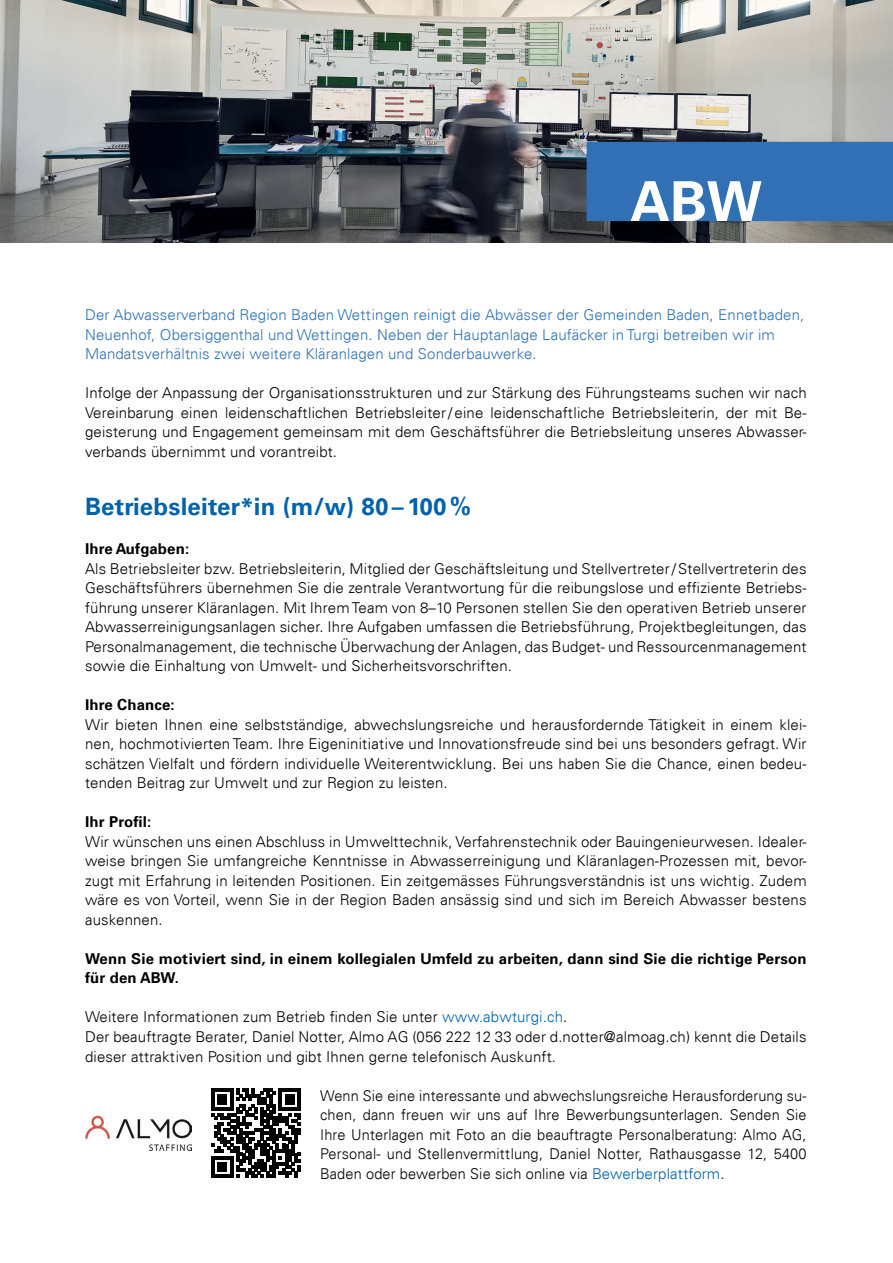
<style>
.page{position:relative;width:893px;height:1263px;background:#fff}
.page>*{position:absolute;margin:0;border:0;box-sizing:border-box;transform-origin:0 0}
.t1{font:700 24px "Univers Com 65";letter-spacing:.01em;color:#0062ad}
.t2{font:300 15px/19.5px "Univers Com 45";letter-spacing:.01em;color:#000;text-align:justify}
.t3{font:300 15px/19.5px "Univers Com 45";letter-spacing:.01em;color:#2e72b3}
.t4{font:700 15px/19.5px "Univers Com 65";letter-spacing:.01em;color:#000}
.s1{color:#0062ad}
</style>
<div class="page">
<img style="left:0;top:0;width:893px;height:242px">
<svg style="left:212px;top:1089px;width:88px;height:88px"></svg>
<svg style="left:587px;top:142px;width:306px;height:79px;background:#477fbd"></svg>
<img style="left:85px;top:1115px;width:106px;height:36px">
<p class="t3" style="left:85px;top:305px;width:721px">Der Abwasserverband Region Baden Wettingen reinigt die Abwässer der Gemeinden Baden, Ennetbaden,<br>Neuenhof, Obersiggenthal und Wettingen. Neben der Hauptanlage Laufäcker in Turgi betreiben wir im<br>Mandatsverhältnis zwei weitere Kläranlagen und Sonderbauwerke.</p>
<p class="t2" style="left:85px;top:383px;width:723px">Infolge der Anpassung der Organisationsstrukturen und zur Stärkung des Führungsteams suchen wir nach Vereinbarung einen leidenschaftlichen Betriebsleiter/ eine leidenschaftliche Betriebsleiterin, der mit Be&shy;geisterung und Engagement gemeinsam mit dem Geschäftsführer die Betriebsleitung unseres Abwasser&shy;verbands übernimmt und vorantreibt.</p>
<h1 class="t1" style="left:85px;top:493px;width:388px">Betriebsleiter*in (m/w) 80 – 100%</h1>
<p class="t4" style="left:85px;top:539px;width:106px">Ihre Aufgaben:</p>
<p class="t2" style="left:85px;top:559px;width:723px">Als Betriebsleiter bzw. Betriebsleiterin, Mitglied der Geschäftsleitung und Stellvertreter/Stellvertreterin des Geschäftsführers übernehmen Sie die zentrale Verantwortung für die reibungslose und effiziente Betriebs&shy;führung unserer Kläranlagen. Mit Ihrem Team von 8–10 Personen stellen Sie den operativen Betrieb unserer Abwasserreinigungsanlagen sicher. Ihre Aufgaben umfassen die Betriebsführung, Projektbegleitungen, das Personalmanagement, die technische Überwachung der Anlagen, das Budget- und Ressourcenmanagement sowie die Einhaltung von Umwelt- und Sicherheitsvorschriften.</p>
<p class="t4" style="left:85px;top:695px;width:91px">Ihre Chance:</p>
<p class="t2" style="left:85px;top:715px;width:723px">Wir bieten Ihnen eine selbstständige, abwechslungsreiche und herausfordernde Tätigkeit in einem klei&shy;nen, hochmotivierten Team. Ihre Eigeninitiative und Innovationsfreude sind bei uns besonders gefragt. Wir schätzen Vielfalt und fördern individuelle Weiterentwicklung. Bei uns haben Sie die Chance, einen bedeu&shy;tenden Beitrag zur Umwelt und zur Region zu leisten.</p>
<p class="t4" style="left:85px;top:812px;width:68px">Ihr Profil:</p>
<p class="t2" style="left:85px;top:832px;width:723px">Wir wünschen uns einen Abschluss in Umwelttechnik, Verfahrenstechnik oder Bauingenieurwesen. Idealer&shy;weise bringen Sie umfangreiche Kenntnisse in Abwasserreinigung und Kläranlagen-Prozessen mit, bevor&shy;zugt mit Erfahrung in leitenden Positionen. Ein zeitgemässes Führungsverständnis ist uns wichtig. Zudem wäre es von Vorteil, wenn Sie in der Region Baden ansässig sind und sich im Bereich Abwasser bestens auskennen.</p>
<p class="t4" style="left:85px;top:949px;width:723px">Wenn Sie motiviert sind, in einem kollegialen Umfeld zu arbeiten, dann sind Sie die richtige Person für den ABW.</p>
<p class="t2" style="left:85px;top:1007px;width:723px;text-align:left">Weitere Informationen zum Betrieb finden Sie unter <span class="s1">www.abwturgi.ch</span>.<br>Der beauftragte Berater, Daniel Notter, Almo AG (056 222 12 33 oder d.notter@almoag.ch) kennt die Details dieser attraktiven Position und gibt Ihnen gerne telefonisch Auskunft.</p>
<p class="t2" style="left:320px;top:1085px;width:488px">Wenn Sie eine interessante und abwechslungsreiche Herausforderung su&shy;chen, dann freuen wir uns auf Ihre Bewerbungsunterlagen. Senden Sie Ihre Unterlagen mit Foto an die beauftragte Personalberatung: Almo AG, Personal- und Stellenvermittlung, Daniel Notter, Rathausgasse 12, 5400<br>Baden oder bewerben Sie sich online via <span class="s1">Bewerberplattform</span>.</p>
</div>
